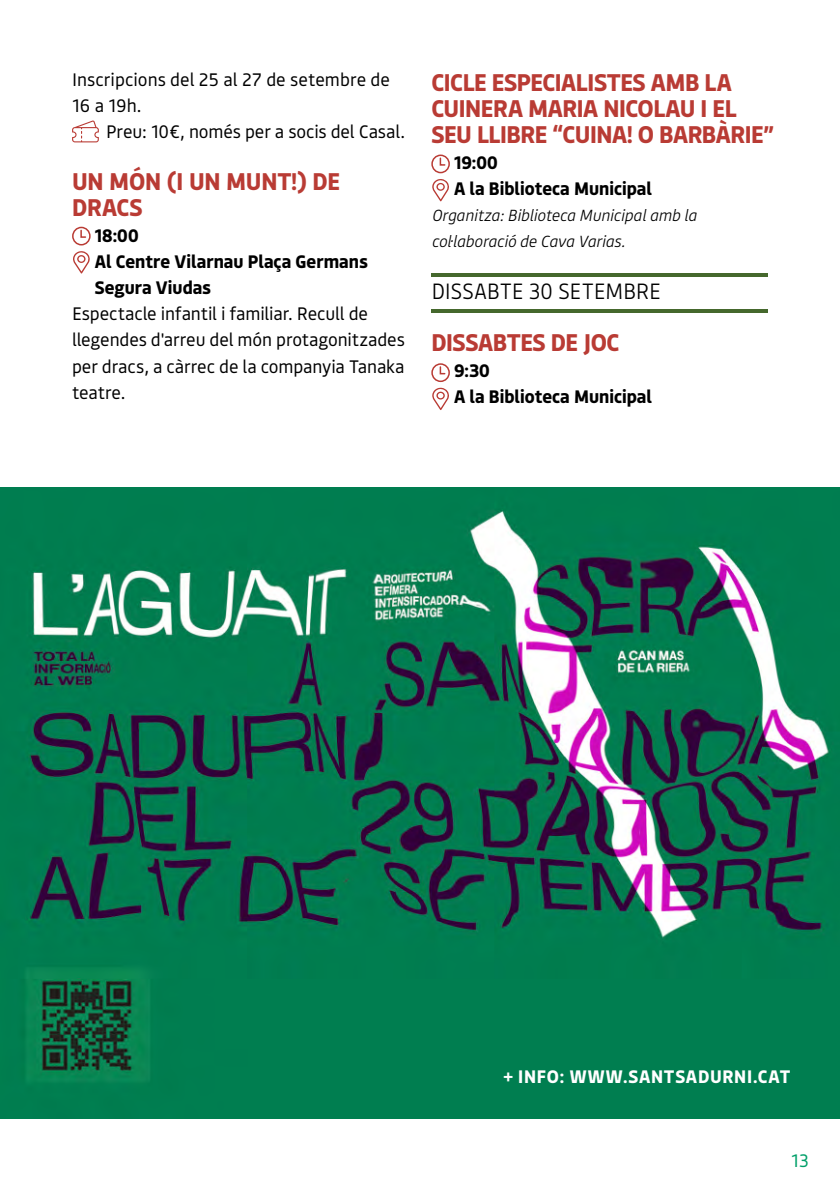
<style>
.page{position:relative;width:840px;height:1191px;background:#fff}
.page>*{position:absolute;margin:0;border:0;box-sizing:border-box;transform-origin:0 0}
.t1{font:700 24px/26px "Bould";letter-spacing:-.02em;color:#b93b34}
.t2{font:300 22px "Bould";letter-spacing:-.02em;color:#000}
.t3{font:18px/26px "Bould";letter-spacing:-.01em;color:#000}
.t4{font:700 18px/26px "Bould";color:#000}
.t5{font:700 18px "Bould";letter-spacing:.04em;color:#fff}
.t6{font:18px "Bould";color:#009f69}
.t7{font:italic 300 16px/26px "Bould";letter-spacing:-.01em;color:#000}
</style>
<div class="page">
<img style="left:0;top:487px;width:839px;height:632px">
<div style="left:431px;top:154px;width:18px;height:19px;border:2px solid #b93b34;border-radius:50%"></div>
<svg style="left:439px;top:157px;width:7px;height:9px"></svg>
<svg style="left:432px;top:179px;width:17px;height:22px"></svg>
<div style="left:72px;top:227px;width:19px;height:18px;border:2px solid #b93b34;border-radius:50%"></div>
<svg style="left:80px;top:229px;width:7px;height:9px"></svg>
<svg style="left:73px;top:251px;width:17px;height:22px"></svg>
<div style="left:431px;top:363px;width:18px;height:19px;border:2px solid #b93b34;border-radius:50%"></div>
<svg style="left:438px;top:365px;width:8px;height:10px"></svg>
<svg style="left:432px;top:387px;width:17px;height:23px"></svg>
<hr style="left:431px;top:309px;width:336px;height:4px;background:#45682d">
<hr style="left:431px;top:273px;width:336px;height:4px;background:#45682d">
<svg style="left:72px;top:120px;width:27px;height:22px"></svg>
<p class="t3" style="left:72px;top:66px;width:319px">Inscripcions del 25 al 27 de setembre de<br>16 a 19h.</p>
<p class="t3" style="left:106px;top:118px;width:300px">Preu: 10€, només per a socis del Casal.</p>
<h1 class="t1" style="left:72px;top:167px;width:269px">UN MÓN (I UN MUNT!) DE<br>DRACS</h1>
<p class="t4" style="left:95px;top:222px;width:274px">18:00<br>Al Centre Vilarnau Plaça Germans<br>Segura Viudas</p>
<p class="t3" style="left:72px;top:300px;width:334px">Espectacle infantil i familiar. Recull de llegendes d'arreu del món protagonitzades per dracs, a càrrec de la companyia Tanaka teatre.</p>
<h1 class="t1" style="left:431px;top:68px;width:344px">CICLE ESPECIALISTES AMB LA<br>CUINERA MARIA NICOLAU I EL<br>SEU LLIBRE “CUINA! O BARBÀRIE”</h1>
<p class="t4" style="left:454px;top:149px;width:199px">19:00<br>A la Biblioteca Municipal</p>
<p class="t7" style="left:431px;top:202px;width:267px">Organitza: Biblioteca Municipal amb la col·laboració de Cava Varias.</p>
<p class="t2" style="left:431px;top:276px;width:231px">DISSABTE 30 SETEMBRE</p>
<h1 class="t1" style="left:431px;top:328px;width:190px">DISSABTES DE JOC</h1>
<p class="t4" style="left:454px;top:357px;width:199px">9:30<br>A la Biblioteca Municipal</p>
<p class="t5" style="left:503px;top:1063px;width:288px">+ INFO: WWW.SANTSADURNI.CAT</p>
<p class="t6" style="left:790px;top:1148px;width:19px">13</p>
</div>
